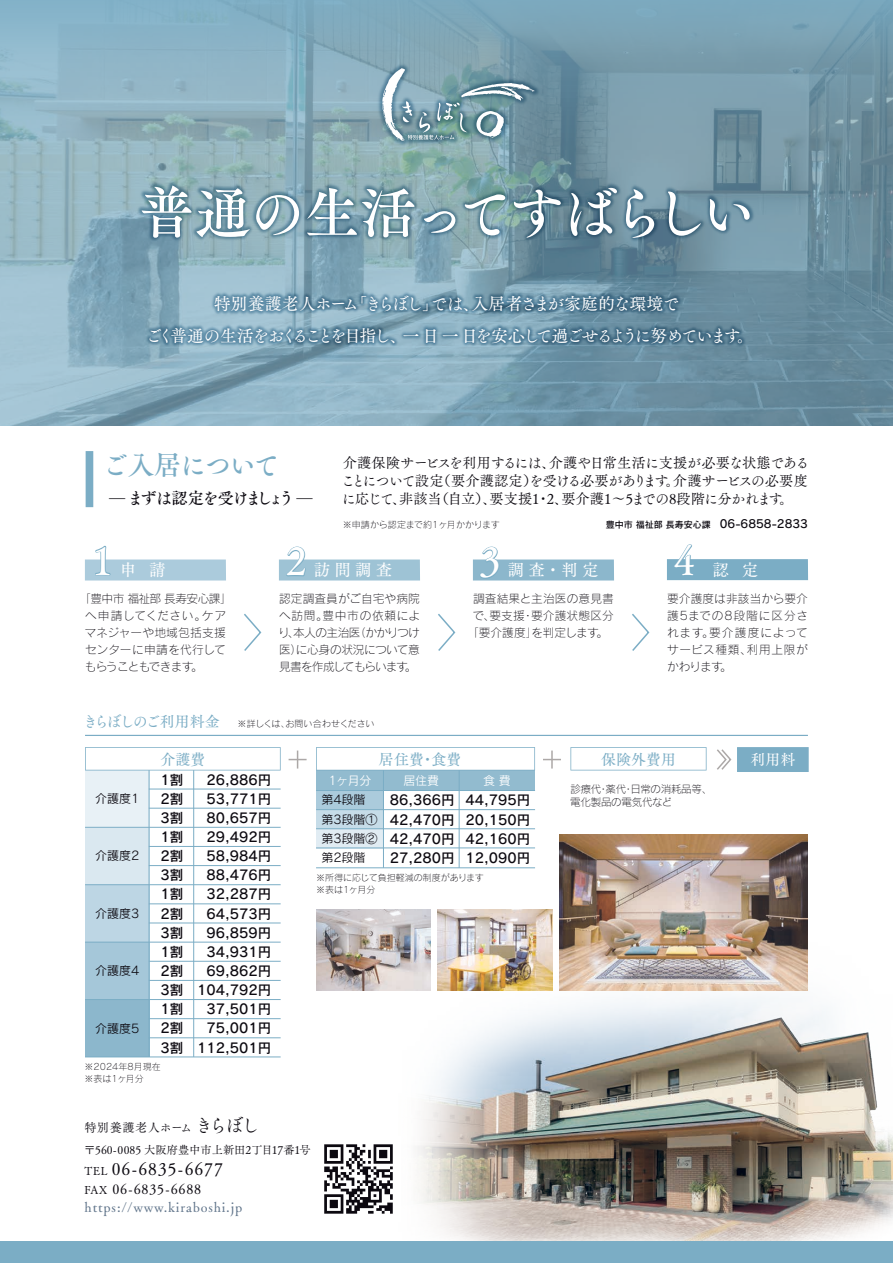
<style>
.page{position:relative;width:893px;height:1263px;background:#fff}
.page>*{position:absolute;margin:0;border:0;box-sizing:border-box;transform-origin:0 0}
.t1{font:56.4px "Tsuku A Old Min Pr 6 D";letter-spacing:-.08em;color:#fff}
.t2{font:39px "Tsuku A Old Min Pr 6 M";color:#fff}
.t3{font:27px "Tsuku A Old Min Pr 6 D";letter-spacing:-.075em;color:#7badc5}
.t4{font:16.95px/32px "Tsuku A Old Min Pr 6 M";letter-spacing:-.1em;color:#fff;text-align:center}
.t5{font:16.8px "Tsuku A Old Min Pr 6 R";letter-spacing:.06em;color:#0c0910}
.t6{font:16.5px "Tsuku A Old Min Pr 6 M";letter-spacing:.25em;color:#fff}
.t7{font:16.2px "Tsuku A Old Min Pr 6 D";letter-spacing:-.09em;color:#0c0910}
.t8{font:15px "Tsuku A Old Min Pr 6 M";color:#7badc5}
.t9{font:15px "Tsuku A Old Min Pr 6 M";color:#fff}
.t10{font:14.25px/18px "Tsuku A Old Min Pr 6 R";letter-spacing:-.045em;color:#0c0910;text-align:justify}
.t11{font:13.5px/19.2px "Rodin Pro DB";color:#0c0910;text-align:justify}
.t12{font:13.5px/18px "Tsuku A Old Min Pr 6 R";letter-spacing:.06em;color:#61758b}
.t13{font:12.15px "Tsuku A Old Min Pr 6 R";letter-spacing:.04em;color:#0c0910}
.t14{font:12px/19.2px "Rodin Pro M";color:#0c0910}
.t15{font:12px "Rodin Pro M";letter-spacing:-.02em;color:#fff}
.t16{font:11.7px/17px "Rodin Pro L";color:#0c0910;text-align:justify}
.t17{font:11.25px "Tsuku A Old Min Pr 6 R";color:#0c0910}
.t18{font:11.25px "Rodin Pro DB";color:#0c0910}
.t19{font:10.5px/13.5px "Rodin Pro L";letter-spacing:-.025em;color:#0c0910}
.t20{font:9px/12px "Rodin Pro L";color:#0c0910}
.s1{font-size:9px}
.s2{font-family:"Tsuku A Old Min Pr 6 M";font-size:15px;color:#7badc5}
.s3{font-size:18.15px}
.s4{font-size:11.25px}
.s5{font-size:11.25px;color:#0c0910}
.s6{color:#0c0910}
</style>
<div class="page">
<img style="left:373px;top:804px;width:520px;height:438px">
<img style="left:324px;top:1137px;width:77px;height:84px">
<img style="left:0;top:0;width:893px;height:425px">
<img style="left:316px;top:910px;width:115px;height:81px">
<img style="left:438px;top:910px;width:114px;height:81px">
<img style="left:559px;top:834px;width:249px;height:157px">
<div style="left:86px;top:451px;width:7px;height:56px;background:#7badc5"></div>
<div style="left:85px;top:999px;width:64px;height:58px;background:#8cb7cc"></div>
<div style="left:85px;top:942px;width:64px;height:57px;background:#a5c7d9"></div>
<div style="left:85px;top:885px;width:64px;height:57px;background:#bdd6e4"></div>
<div style="left:85px;top:827px;width:64px;height:58px;background:#dae8f0"></div>
<div style="left:85px;top:770px;width:64px;height:57px;background:#e8f1f6"></div>
<div style="left:316px;top:770px;width:219px;height:21px;background:#92bbcf"></div>
<div style="left:316px;top:791px;width:68px;height:19px;background:#abcbdc"></div>
<div style="left:316px;top:810px;width:68px;height:19px;background:#c6dce8"></div>
<div style="left:316px;top:829px;width:68px;height:19px;background:#e1ecf3"></div>
<svg style="left:244px;top:614px;width:18px;height:37px"></svg>
<hr style="left:85px;top:827px;width:196px;height:1px;background:#7badc5">
<hr style="left:85px;top:884px;width:196px;height:1px;background:#7badc5">
<hr style="left:149px;top:770px;width:1px;height:287px;background:#7badc5">
<hr style="left:193px;top:770px;width:1px;height:287px;background:#7badc5">
<hr style="left:85px;top:942px;width:196px;height:1px;background:#7badc5">
<hr style="left:85px;top:999px;width:196px;height:1px;background:#7badc5">
<hr style="left:85px;top:1056px;width:196px;height:1px;background:#7badc5">
<hr style="left:149px;top:1018px;width:132px;height:1px;background:#7badc5">
<hr style="left:149px;top:1037px;width:132px;height:1px;background:#7badc5">
<hr style="left:149px;top:961px;width:132px;height:1px;background:#7badc5">
<hr style="left:149px;top:980px;width:132px;height:1px;background:#7badc5">
<hr style="left:149px;top:903px;width:132px;height:1px;background:#7badc5">
<hr style="left:149px;top:922px;width:132px;height:1px;background:#7badc5">
<hr style="left:149px;top:846px;width:132px;height:1px;background:#7badc5">
<hr style="left:149px;top:865px;width:132px;height:1px;background:#7badc5">
<hr style="left:149px;top:789px;width:132px;height:1px;background:#7badc5">
<hr style="left:149px;top:808px;width:132px;height:1px;background:#7badc5">
<hr style="left:316px;top:809px;width:219px;height:1px;background:#7badc5">
<hr style="left:316px;top:847px;width:219px;height:1px;background:#7badc5">
<hr style="left:316px;top:867px;width:219px;height:1px;background:#7badc5">
<hr style="left:383px;top:770px;width:1px;height:98px;background:#7badc5">
<hr style="left:459px;top:770px;width:1px;height:98px;background:#7badc5">
<hr style="left:316px;top:828px;width:219px;height:1px;background:#7badc5">
<hr style="left:316px;top:790px;width:219px;height:1px;background:#7badc5">
<hr style="left:85px;top:735px;width:723px;height:1px;background:#7badc5">
<img style="left:376px;top:62px;width:165px;height:86px">
<img style="left:380px;top:66px;width:157px;height:78px">
<svg style="left:382px;top:68px;width:153px;height:73px;background:#82a3ad"></svg>
<svg style="left:289px;top:750px;width:18px;height:18px"></svg>
<svg style="left:543px;top:750px;width:18px;height:18px"></svg>
<div style="left:737px;top:747px;width:72px;height:25px;background:#7badc5;border:2px solid #7badc5"></div>
<svg style="left:717px;top:749px;width:15px;height:21px"></svg>
<div style="left:0;top:1242px;width:893px;height:21px;background:#7badc5"></div>
<img style="left:135px;top:180px;width:623px;height:83px">
<img style="left:136px;top:182px;width:621px;height:79px">
<img style="left:144px;top:290px;width:605px;height:62px">
<img style="left:146px;top:293px;width:601px;height:58px">
<div style="left:85px;top:559px;width:141px;height:21px;background:#abcbdc"></div>
<svg style="left:438px;top:614px;width:18px;height:37px"></svg>
<div style="left:279px;top:559px;width:141px;height:21px;background:#9ec3d5"></div>
<svg style="left:632px;top:614px;width:18px;height:37px"></svg>
<div style="left:473px;top:559px;width:141px;height:21px;background:#8cb7cc"></div>
<div style="left:667px;top:559px;width:141px;height:21px;background:#7badc5"></div>
<svg style="left:94px;top:545px;width:17px;height:31px"></svg>
<svg style="left:285px;top:546px;width:22px;height:35px"></svg>
<svg style="left:479px;top:546px;width:21px;height:33px"></svg>
<svg style="left:673px;top:544px;width:22px;height:16px"></svg>
<svg style="left:85px;top:747px;width:196px;height:23px"></svg>
<svg style="left:316px;top:747px;width:219px;height:23px"></svg>
<svg style="left:570px;top:747px;width:136px;height:23px"></svg>
<h1 class="t1" style="left:138px;top:162px;width:619px">普通の生活ってすばらしい</h1>
<h3 class="t4" style="left:145px;top:287px;width:610px">特別養護老人ホーム「きらぼし」では、入居者さまが家庭的な環境で<br>ごく普通の生活をおくることを目指し、一日一日を安心して過ごせるように努めています。</h3>
<h3 class="t3" style="left:102px;top:441px;width:179px">ご入居について</h3>
<h3 class="t7" style="left:109px;top:483px;width:205px">̶ まずは認定を受けましょう ̶</h3>
<p class="t10" style="left:341px;top:453px;width:470px">介護保険サービスを利用するには、介護や日常生活に支援が必要な状態であることについて設定（要介護認定）を受ける必要があります。介護サービスの必要度に応じて、非該当（自立）、要支援1・2、要介護1～5までの8段階に分かれます。</p>
<p class="t20" style="left:343px;top:518px;width:158px">※申請から認定まで約1ヶ月かかります</p>
<p class="t18" style="left:606px;top:517px;width:204px"><span class="s1">豊中市 福祉部 長寿安心課</span> 06-6858-2833</p>
<h2 class="t2" style="left:92px;top:525px;width:22px">1</h2>
<h2 class="t2" style="left:286px;top:526px;width:22px">2</h2>
<h2 class="t2" style="left:480px;top:526px;width:22px">3</h2>
<h2 class="t2" style="left:674px;top:526px;width:22px">4</h2>
<h3 class="t6" style="left:120px;top:556px;width:47px">申 請</h3>
<h3 class="t6" style="left:508px;top:556px;width:92px">調査・判定</h3>
<h3 class="t6" style="left:314px;top:556px;width:80px">訪問調査</h3>
<h3 class="t6" style="left:712px;top:556px;width:47px">認 定</h3>
<p class="t16" style="left:85px;top:590px;width:148px;text-align:left;text-indent:-6px">「豊中市 福祉部 長寿安心課」へ申請してください。ケアマネジャーや地域包括支援センターに申請を代行してもらうこともできます。</p>
<p class="t16" style="left:278px;top:590px;width:144px">認定調査員がご自宅や病院へ訪問。豊中市の依頼により、本人の主治医（かかりつけ医）に心身の状況について意見書を作成してもらいます。</p>
<p class="t20" style="left:83px;top:717px;width:293px"><span class="s2">きらぼしのご利用料金</span> ※詳しくは、お問い合わせください</p>
<p class="t16" style="left:467px;top:590px;width:148px;text-align:center">調査結果と主治医の意見書で、要支援・要介護状態区分「要介護度」を判定します。</p>
<p class="t16" style="left:667px;top:590px;width:143px">要介護度は非該当から要介護5までの8段階に区分されます。要介護度によってサービス種類、利用上限がかわります。</p>
<p class="t14" style="left:95px;top:788px;width:46px">介護度 1</p>
<p class="t14" style="left:95px;top:846px;width:46px">介護度 2</p>
<p class="t14" style="left:95px;top:903px;width:46px">介護度 3</p>
<p class="t14" style="left:95px;top:961px;width:46px">介護度 4</p>
<p class="t14" style="left:95px;top:1018px;width:46px">介護度 5</p>
<p class="t8" style="left:160px;top:746px;width:46px">介護費</p>
<p class="t8" style="left:379px;top:746px;width:84px">居住費・食費</p>
<p class="t8" style="left:601px;top:746px;width:76px">保険外費用</p>
<p class="t11" style="left:160px;top:769px;width:24px">1割2割3割1割2割3割1割2割3割1割2割3割1割2割3割</p>
<p class="t11" style="left:197px;top:769px;width:76px;text-align:right">26,886円<br>53,771円<br>80,657円<br>29,492円<br>58,984円<br>88,476円<br>32,287円<br>64,573円<br>96,859円<br>34,931円<br>69,862円<br>104,792円<br>37,501円<br>75,001円<br>112,501円</p>
<p class="t15" style="left:328px;top:773px;width:45px">1ヶ月分</p>
<p class="t15" style="left:404px;top:773px;width:37px">居住費</p>
<p class="t15" style="left:483px;top:773px;width:29px">食 費</p>
<p class="t11" style="left:465px;top:790px;width:66px">44,795円20,150円42,160円12,090円</p>
<p class="t11" style="left:390px;top:790px;width:66px">86,366円42,470円42,470円27,280円</p>
<p class="t14" style="left:321px;top:790px;width:58px">第4段階第3段階①第3段階②第2段階</p>
<p class="t20" style="left:316px;top:871px;width:169px">※所得に応じて負担軽減の制度があります※表は1ヶ月分</p>
<p class="t19" style="left:570px;top:782px;width:143px">診療代・薬代・日常の消耗品等、電化製品の電気代など</p>
<p class="t20" style="left:85px;top:1060px;width:78px">※2024年8月現在※表は1ヶ月分</p>
<p class="t13" style="left:85px;top:1117px;width:176px">特別養護老人ホーム <span class="s3">きらぼし</span></p>
<p class="t17" style="left:84px;top:1140px;width:228px">〒560-0085 大阪府豊中市上新田2丁目17番1号</p>
<h3 class="t5" style="left:85px;top:1154px;width:140px"><span class="s4">TEL</span> 06-6835-6677</h3>
<p class="t12" style="left:85px;top:1180px;width:159px"><span class="s5">FAX</span> <span class="s6">06-6835-6688 </span>https://www.kiraboshi.jp</p>
<p class="t9" style="left:750px;top:746px;width:47px">利用料</p>
</div>
